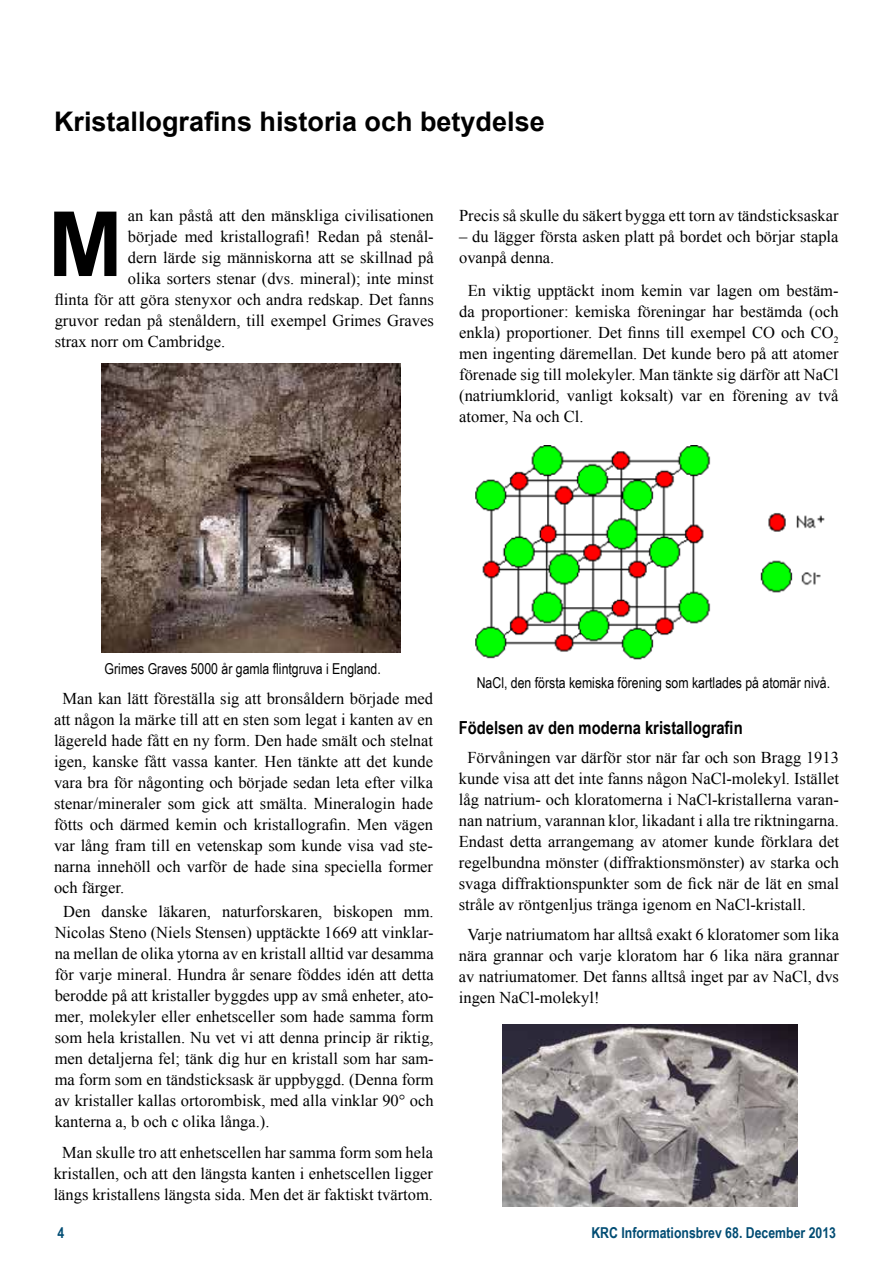
<style>
.page{position:relative;width:893px;height:1263px;background:#fff}
.page>*{position:absolute;margin:0;border:0;box-sizing:border-box;transform-origin:0 0}
.t1{font:700 90px "Arial";color:#000}
.t2{font:700 27px "Arial";color:#000}
.t3{font:700 18px "Arial Narrow";color:#000}
.t4{font:16.5px/21px "Times New Roman";color:#000;text-align:justify}
.t5{font:15px "Arial Narrow";color:#000}
.t6{font:700 15px "Arial Narrow";color:#004c73}
</style>
<div class="page">
<img style="left:475px;top:445px;width:350px;height:215px">
<img style="left:502px;top:1024px;width:295px;height:182px">
<img style="left:102px;top:364px;width:299px;height:289px">
<h2 class="t2" style="left:54px;top:104px;width:492px">Kristallografins historia och betydelse</h2>
<p class="t4" style="left:128px;top:205px;width:307px">an kan påstå att den mänskliga civilisationen</p>
<p class="t4" style="left:128px;top:226px;width:307px">började med kristallografi! Redan på stenål-</p>
<p class="t4" style="left:128px;top:247px;width:307px">dern lärde sig människorna att se skillnad på</p>
<p class="t4" style="left:128px;top:268px;width:307px">olika sorters stenar (dvs. mineral); inte minst</p>
<p class="t4" style="left:55px;top:289px;width:381px">flinta för att göra stenyxor och andra redskap. Det fanns</p>
<p class="t4" style="left:55px;top:310px;width:381px">gruvor redan på stenåldern, till exempel Grimes Graves</p>
<p class="t4" style="left:55px;top:331px;width:172px">strax norr om Cambridge.</p>
<h1 class="t1" style="left:48px;top:184px;width:76px">M</h1>
<p class="t4" style="left:459px;top:205px;width:381px">Precis så skulle du säkert bygga ett torn av tändsticksaskar</p>
<p class="t4" style="left:459px;top:226px;width:381px">– du lägger första asken platt på bordet och börjar stapla ovanpå denna.</p>
<p class="t4" style="left:459px;top:280px;width:381px;text-indent:9px">En viktig upptäckt inom kemin var lagen om bestäm&shy;da proportioner: kemiska föreningar har bestämda (och enkla) proportioner. Det finns till exempel CO och CO<sub>2 </sub>men ingenting däremellan. Det kunde bero på att atomer förenade sig till molekyler. Man tänkte sig därför att NaCl (natriumklorid, vanligt koksalt) var en förening av två atomer, Na och Cl.</p>
<p class="t5" style="left:105px;top:658px;width:278px">Grimes Graves 5000 år gamla flintgruva i England.</p>
<p class="t4" style="left:54px;top:687px;width:381px;text-indent:8px">Man kan lätt föreställa sig att bronsåldern började med att någon la märke till att en sten som legat i kanten av en lägereld hade fått en ny form. Den hade smält och stelnat igen, kanske fått vassa kanter. Hen tänkte att det kunde vara bra för någonting och började sedan leta efter vilka stenar/mineraler som gick att smälta. Mineralogin hade fötts och därmed kemin och kristallografin. Men vägen var lång fram till en vetenskap som kunde visa vad ste&shy;narna innehöll och varför de hade sina speciella former och färger.</p>
<p class="t4" style="left:55px;top:900px;width:381px;text-indent:8px">Den danske läkaren, naturforskaren, biskopen mm.<br>Nicolas Steno (Niels Stensen) upptäckte 1669 att vinklar&shy;na mellan de olika ytorna av en kristall alltid var desamma för varje mineral. Hundra år senare föddes idén att detta berodde på att kristaller byggdes upp av små enheter, ato&shy;mer, molekyler eller enhetsceller som hade samma form som hela kristallen. Nu vet vi att denna princip är riktig, men detaljerna fel; tänk dig hur en kristall som har sam&shy;ma form som en tändsticksask är uppbyggd. (Denna form av kristaller kallas ortorombisk, med alla vinklar 90° och kanterna a, b och c olika långa.).</p>
<p class="t4" style="left:54px;top:1142px;width:381px;text-align:center">Man skulle tro att enhetscellen har samma form som hela kristallen, och att den längsta kanten i enhetscellen ligger längs kristallens längsta sida. Men det är faktiskt tvärtom.</p>
<p class="t5" style="left:477px;top:671px;width:355px">NaCl, den första kemiska förening som kartlades på atomär nivå.</p>
<p class="t3" style="left:459px;top:714px;width:285px">Födelsen av den moderna kristallografin</p>
<p class="t4" style="left:459px;top:747px;width:382px;text-indent:8px">Förvåningen var därför stor när far och son Bragg 1913 kunde visa att det inte fanns någon NaCl-molekyl. Istället låg natrium- och kloratomerna i NaCl-kristallerna varan&shy;nan natrium, varannan klor, likadant i alla tre riktningarna.<br>Endast detta arrangemang av atomer kunde förklara det regelbundna mönster (diffraktionsmönster) av starka och svaga diffraktionspunkter som de fick när de lät en smal stråle av röntgenljus tränga igenom en NaCl-kristall.</p>
<p class="t4" style="left:459px;top:924px;width:382px;text-indent:8px">Varje natriumatom har alltså exakt 6 kloratomer som lika nära grannar och varje kloratom har 6 lika nära grannar av natriumatomer. Det fanns alltså inget par av NaCl, dvs ingen NaCl-molekyl!</p>
<p class="t6" style="left:57px;top:1221px;width:8px">4</p>
<p class="t6" style="left:591px;top:1221px;width:246px">KRC Informationsbrev 68. December 2013</p>
</div>
